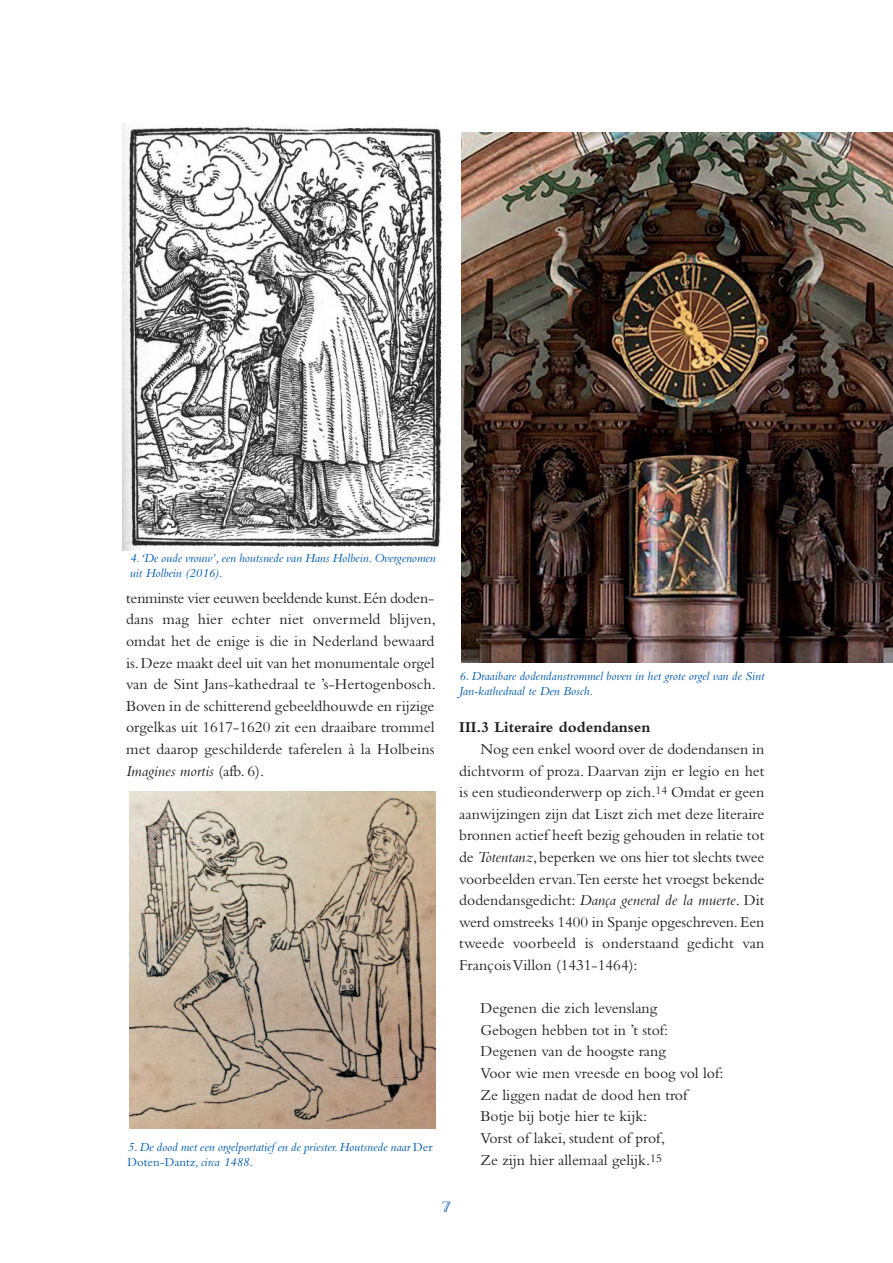
<style>
.page{position:relative;width:893px;height:1263px;background:#fff}
.page>*{position:absolute;margin:0;border:0;box-sizing:border-box;transform-origin:0 0}
.t1{font:15.75px/21.6px "Bembo";color:#231f20;text-align:justify}
.t2{font:700 15.75px "Bembo";color:#231f20}
.t3{font:15.75px "Viva";color:#015aaa}
.t4{font:italic 12.75px/15px "Bembo";color:#015aaa}
.s1{font-style:italic}
.s2{font-style:normal}
</style>
<div class="page">
<img style="left:123px;top:123px;width:323px;height:428px">
<img style="left:130px;top:792px;width:306px;height:336px">
<img style="left:461px;top:133px;width:432px;height:529px">
<p class="t4" style="left:130px;top:552px;width:308px">4.‘De oude vrouw’,een houtsnede van Hans Holbein.Overgenomen uit Holbein (2016).</p>
<p class="t1" style="left:126px;top:589px;width:311px">tenminste vier eeuwen beeldende kunst.Eén doden&shy;dans mag hier echter niet onvermeld blijven, omdat het de enige is die in Nederland bewaard is.Deze maakt deel uit van het monumentale orgel van de Sint Jans-kathedraal te ’s-Hertogenbosch.<br>Boven in de schitterend gebeeldhouwde en rijzige orgelkas uit 1617-1620 zit een draaibare trommel met daarop geschilderde taferelen à la Holbeins <span class="s1">Imagines mortis</span> (afb. 6).</p>
<p class="t4" style="left:128px;top:1141px;width:307px">5.De dood met een orgelportatief en de priester.Houtsnede naar <span class="s2">Der<br>Doten-Dantz</span>, circa 1488.</p>
<p class="t4" style="left:459px;top:670px;width:307px">6. Draaibare dodendanstrommel boven in het grote orgel van de Sint<br>Jan-kathedraal te Den Bosch.</p>
<p class="t2" style="left:459px;top:722px;width:193px">III.3 Literaire dodendansen</p>
<p class="t1" style="left:459px;top:740px;width:307px;text-indent:21px">Nog een enkel woord over de dodendansen in dichtvorm of proza. Daarvan zijn er legio en het is een studieonderwerp op zich.<sup>14</sup> Omdat er geen aanwijzingen zijn dat Liszt zich met deze literaire bronnen actief heeft bezig gehouden in relatie tot de <span class="s1">Totentanz</span>, beperken we ons hier tot slechts twee voorbeelden ervan.Ten eerste het vroegst bekende dodendansgedicht: <span class="s1">Dança general de la muerte</span>. Dit werd omstreeks 1400 in Spanje opgeschreven.Een tweede voorbeeld is onderstaand gedicht van FrançoisVillon (1431-1464):</p>
<p class="t1" style="left:480px;top:999px;width:244px;text-align:left">Degenen die zich levenslang<br>Gebogen hebben tot in ’t stof:<br>Degenen van de hoogste rang<br>Voor wie men vreesde en boog vol lof:<br>Ze liggen nadat de dood hen trof<br>Botje bij botje hier te kijk:<br>Vorst of lakei, student of prof,<br>Ze zijn hier allemaal gelijk.<sup>15</sup></p>
<p class="t3" style="left:442px;top:1200px;width:10px">7</p>
</div>
